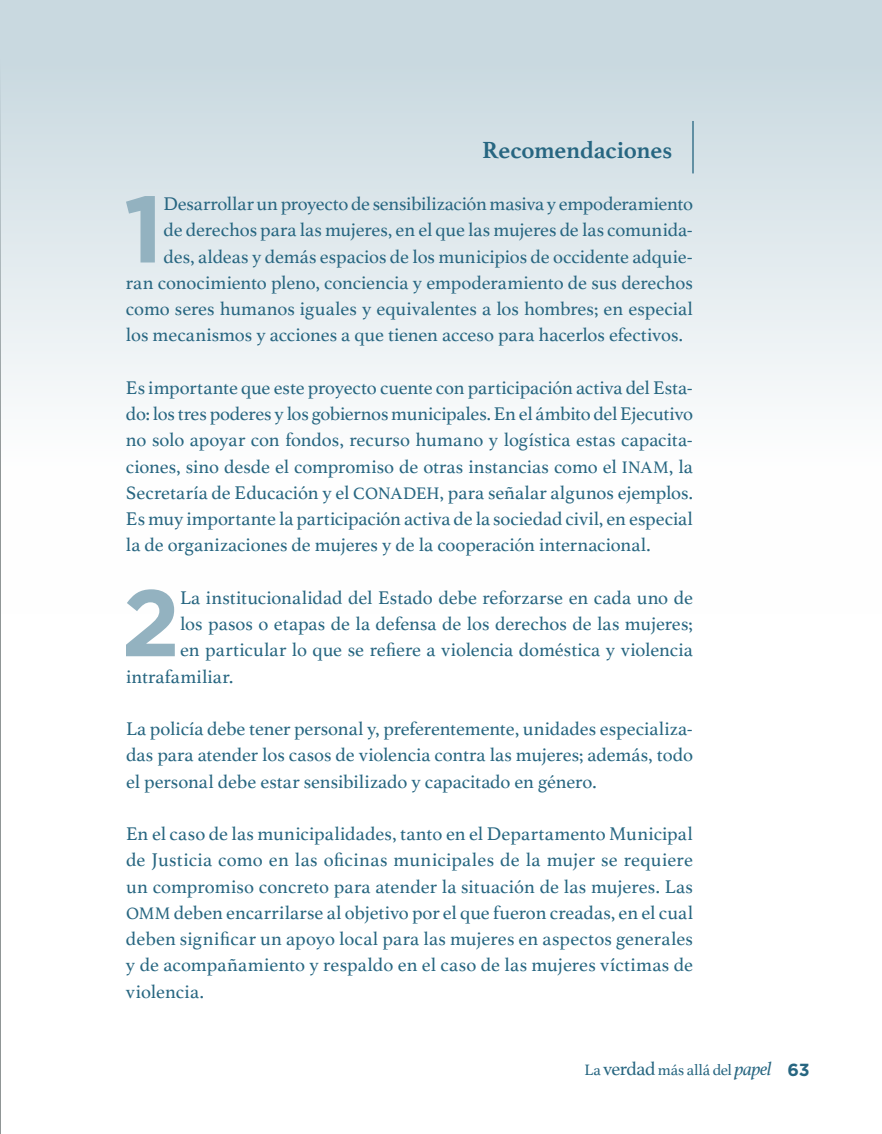
<style>
.page{position:relative;width:882px;height:1134px;background:#fff}
.page>*{position:absolute;margin:0;border:0;box-sizing:border-box;transform-origin:0 0}
.t1{font:700 94.33px "Gotham";color:#93b2c0}
.t2{font:700 24.5px "Athelas";letter-spacing:-.015em;color:#276681}
.t3{font:19.25px/26.2px "Athelas";letter-spacing:-.005em;color:#276681;text-align:justify}
.t4{font:15.75px "Athelas";letter-spacing:-.01em;color:#276681}
.s1{font-size:17.5px}
.s2{font-size:19.25px}
.s3{font-style:italic;font-size:19.25px}
.s4{font-family:"Gotham";font-weight:700;font-size:17.5px}
</style>
<div class="page">
<hr style="left:0;top:5px;width:1px;height:1129px;background:#818888">
<div style="left:0;top:0;width:882px;height:614px;background:linear-gradient(to bottom,#c6d7de,#fff)"></div>
<hr style="left:692px;top:121px;width:2px;height:52px;background:#276681">
<p class="t2" style="left:482px;top:130px;width:191px">Recomendaciones</p>
<h1 class="t1" style="left:124px;top:175px;width:41px">1</h1>
<p class="t3" style="left:164px;top:190px;width:531px">Desarrollar un proyecto de sensibilización masiva y empoderamiento</p>
<p class="t3" style="left:164px;top:216px;width:531px">de derechos para las mujeres, en el que las mujeres de las comunida-</p>
<p class="t3" style="left:164px;top:242px;width:531px">des, aldeas y demás espacios de los municipios de occidente adquie-</p>
<p class="t3" style="left:126px;top:269px;width:568px">ran conocimiento pleno, conciencia y empoderamiento de sus derechos</p>
<p class="t3" style="left:126px;top:295px;width:568px">como seres humanos iguales y equivalentes a los hombres; en especial</p>
<p class="t3" style="left:126px;top:321px;width:558px">los mecanismos y acciones a que tienen acceso para hacerlos efectivos.</p>
<p class="t3" style="left:126px;top:374px;width:569px">Es importante que este proyecto cuente con participación activa del Esta&shy;do: los tres poderes y los gobiernos municipales. En el ámbito del Ejecutivo no solo apoyar con fondos, recurso humano y logística estas capacita&shy;ciones, sino desde el compromiso de otras instancias como el <span class="s1">INAM</span>, la Secretaría de Educación y el <span class="s1">CONADEH</span>, para señalar algunos ejemplos.<br>Es muy importante la participación activa de la sociedad civil, en especial la de organizaciones de mujeres y de la cooperación internacional.</p>
<h1 class="t1" style="left:121px;top:568px;width:60px">2</h1>
<p class="t3" style="left:180px;top:584px;width:514px">La institucionalidad del Estado debe reforzarse en cada uno de</p>
<p class="t3" style="left:180px;top:610px;width:514px">los pasos o etapas de la defensa de los derechos de las mujeres;</p>
<p class="t3" style="left:180px;top:636px;width:514px">en particular lo que se refiere a violencia doméstica y violencia</p>
<p class="t3" style="left:126px;top:662px;width:109px">intrafamiliar.</p>
<p class="t3" style="left:126px;top:715px;width:569px">La policía debe tener personal y, preferentemente, unidades especializa&shy;das para atender los casos de violencia contra las mujeres; además, todo el personal debe estar sensibilizado y capacitado en género.</p>
<p class="t3" style="left:126px;top:820px;width:569px">En el caso de las municipalidades, tanto en el Departamento Municipal de Justicia como en las oficinas municipales de la mujer se requiere un compromiso concreto para atender la situación de las mujeres. Las <span class="s1">OMM</span> deben encarrilarse al objetivo por el que fueron creadas, en el cual deben significar un apoyo local para las mujeres en aspectos generales y de acompañamiento y respaldo en el caso de las mujeres víctimas de violencia.</p>
<p class="t4" style="left:585px;top:1057px;width:227px">La <span class="s2">verdad</span> más allá del <span class="s3">papel</span> <span class="s4">63</span></p>
</div>
